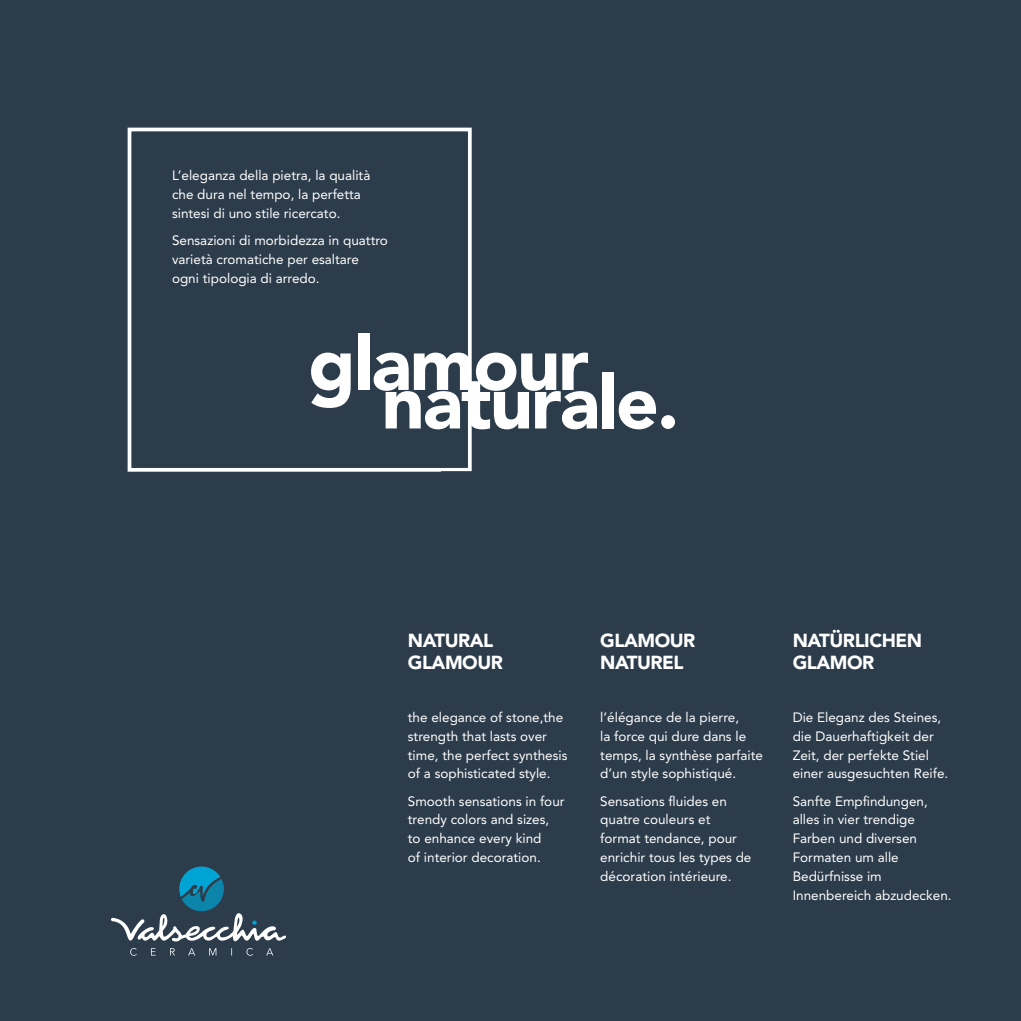
<style>
.page{position:relative;width:1021px;height:1021px;background:#fff}
.page>*{position:absolute;margin:0;border:0;box-sizing:border-box;transform-origin:0 0}
.t1{font:900 75px "Avenir LT Std";letter-spacing:-.025em;color:#fff}
.t2{font:900 18.75px/22.5px "Avenir LT Std";letter-spacing:-.025em;color:#fff}
.t3{font:13.5px/18.8px "Avenir LT Std";color:#fff}
</style>
<div class="page">
<div style="left:0;top:0;width:1020px;height:1020px;background:#2d3c4b"></div>
<div style="left:128px;top:128px;width:343px;height:343px;border:4px solid #fff"></div>
<svg style="left:111px;top:866px;width:176px;height:89px"></svg>
<p class="t3" style="left:172px;top:166px;width:200px">L’eleganza della pietra, la qualità che dura nel tempo, la perfetta sintesi di uno stile ricercato.</p>
<p class="t3" style="left:172px;top:231px;width:217px">Sensazioni di morbidezza in quattro varietà cromatiche per esaltare ogni tipologia di arredo.</p>
<h1 class="t1" style="left:308px;top:318px;width:282px">glamour</h1>
<h1 class="t1" style="left:381px;top:357px;width:299px">naturale.</h1>
<h2 class="t2" style="left:408px;top:629px;width:97px">NATURAL<br>GLAMOUR</h2>
<h2 class="t2" style="left:792px;top:629px;width:131px">NATÜRLICHEN<br>GLAMOR</h2>
<h2 class="t2" style="left:600px;top:629px;width:97px">GLAMOUR<br>NATUREL</h2>
<p class="t3" style="left:408px;top:708px;width:161px">the elegance of stone,the strength that lasts over time, the perfect synthesis of a sophisticated style.</p>
<p class="t3" style="left:408px;top:791px;width:158px">Smooth sensations in four trendy colors and sizes, to enhance every kind<br>of interior decoration.</p>
<p class="t3" style="left:600px;top:708px;width:164px">l’élégance de la pierre,<br>la force qui dure dans le temps, la synthèse parfaite d’un style sophistiqué.</p>
<p class="t3" style="left:600px;top:791px;width:153px">Sensations fluides en quatre couleurs et format tendance, pour enrichir tous les types de décoration intérieure.</p>
<p class="t3" style="left:792px;top:708px;width:157px">Die Eleganz des Steines, die Dauerhaftigkeit der<br>Zeit, der perfekte Stiel einer ausgesuchten Reife.</p>
<p class="t3" style="left:792px;top:791px;width:160px">Sanfte Empfindungen, alles in vier trendige<br>Farben und diversen<br>Formaten um alle<br>Bedürfnisse im<br>Innenbereich abzudecken.</p>
</div>
